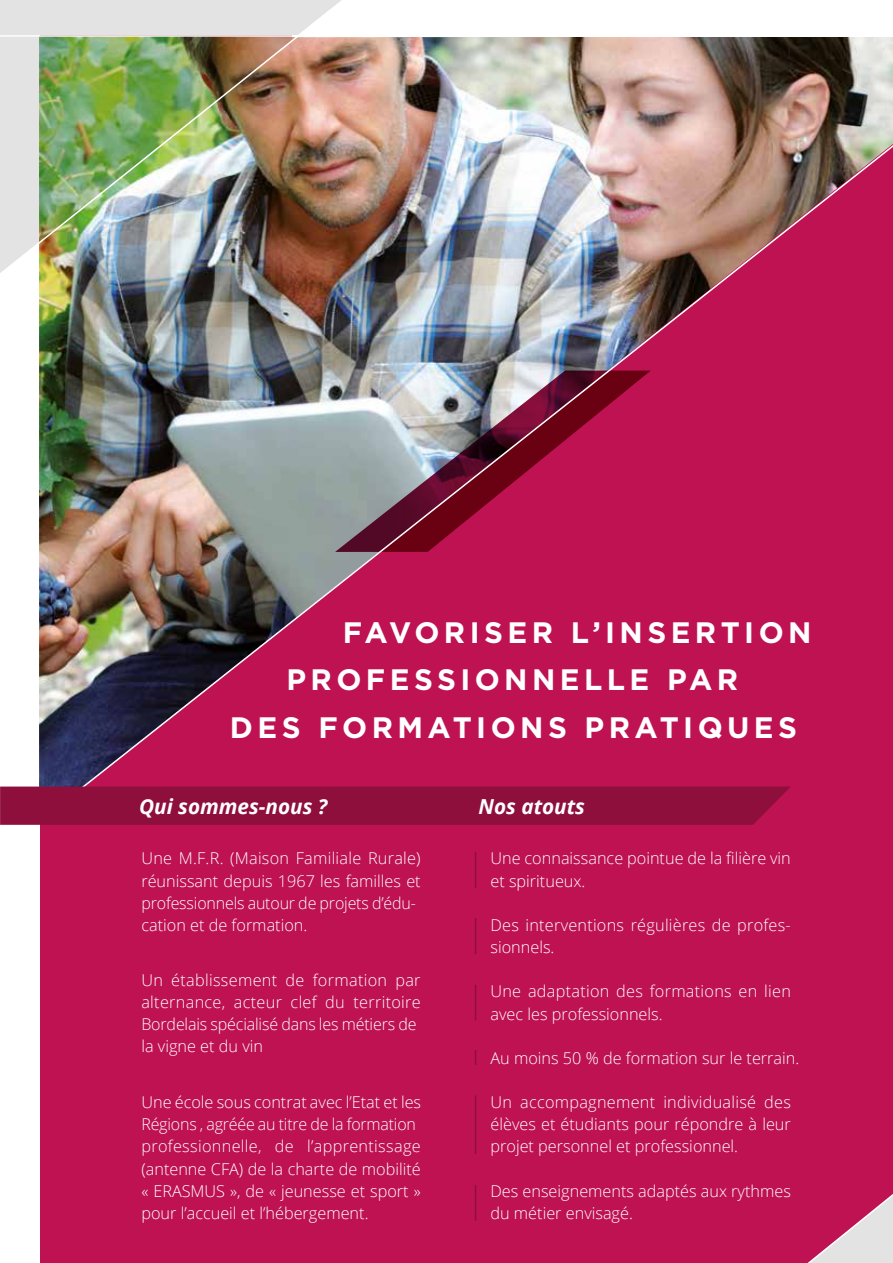
<style>
.page{position:relative;width:893px;height:1263px;background:#fff}
.page>*{position:absolute;margin:0;border:0;box-sizing:border-box;transform-origin:0 0}
.t1{font:700 29.55px "Gotham";letter-spacing:.15em;color:#fff}
.t2{font:italic 700 20.7px "Open Sans";color:#fff}
.t3{font:300 16.2px/22.2px "Open Sans";color:#fff}
.t4{font:300 16.2px/22.2px "Open Sans";letter-spacing:.02em;color:#fff}
</style>
<div class="page">
<div style="left:41px;top:36px;width:852px;height:1227px;background:#be1253"></div>
<img style="left:342px;top:38px;width:551px;height:98px">
<svg style="left:0;top:0;width:342px;height:136px;background:#dcd0cc"></svg>
<img style="left:39px;top:136px;width:854px;height:650px">
<img style="left:0;top:8px;width:333px;height:293px">
<svg style="left:807px;top:1194px;width:86px;height:69px"></svg>
<div style="left:0;top:786px;width:791px;height:39px;background:#8e0f3c"></div>
<hr style="left:475px;top:852px;width:1px;height:36px;background:#8e0f3c">
<hr style="left:475px;top:918px;width:1px;height:36px;background:#8e0f3c">
<hr style="left:475px;top:985px;width:1px;height:35px;background:#8e0f3c">
<hr style="left:475px;top:1095px;width:1px;height:59px;background:#8e0f3c">
<hr style="left:475px;top:1185px;width:1px;height:36px;background:#8e0f3c">
<svg style="left:475px;top:1050px;width:1px;height:15px"></svg>
<svg style="left:0;top:34px;width:893px;height:4px"></svg>
<h1 class="t1" style="left:343px;top:613px;width:470px">FAVORISER L’INSERTION</h1>
<h1 class="t1" style="left:286px;top:660px;width:453px">PROFESSIONNELLE PAR</h1>
<h1 class="t1" style="left:230px;top:708px;width:569px">DES FORMATIONS PRATIQUES</h1>
<p class="t2" style="left:139px;top:792px;width:190px">Qui sommes-nous ?</p>
<p class="t2" style="left:478px;top:792px;width:108px">Nos atouts</p>
<p class="t3" style="left:490px;top:847px;width:302px">Une connaissance pointue de la filière vin et spiritueux.</p>
<p class="t3" style="left:490px;top:913px;width:302px">Des interventions régulières de profes&shy;sionnels.</p>
<p class="t3" style="left:490px;top:980px;width:302px">Une adaptation des formations en lien avec les professionnels.</p>
<p class="t3" style="left:490px;top:1046px;width:310px">Au moins 50 % de formation sur le terrain.</p>
<p class="t3" style="left:490px;top:1091px;width:302px;text-align:justify">Un accompagnement individualisé des élèves et étudiants pour répondre à leur projet personnel et professionnel.</p>
<p class="t3" style="left:490px;top:1179px;width:302px">Des enseignements adaptés aux rythmes du métier envisagé.</p>
<p class="t3" style="left:141px;top:847px;width:281px">Une M.F.R. (Maison Familiale Rurale) réunissant depuis 1967 les familles et professionnels autour de projets d’édu&shy;cation et de formation.</p>
<p class="t4" style="left:141px;top:968px;width:281px">Un établissement de formation par alternance, acteur clef du territoire<br>Bordelais spécialisé dans les métiers de la vigne et du vin</p>
<p class="t3" style="left:141px;top:1091px;width:281px">Une école sous contrat avec l’Etat et les Régions , agréée au titre de la formation professionnelle, de l’apprentissage (antenne CFA) de la charte de mobilité « ERASMUS », de « jeunesse et sport » pour l’accueil et l’hébergement.</p>
</div>
